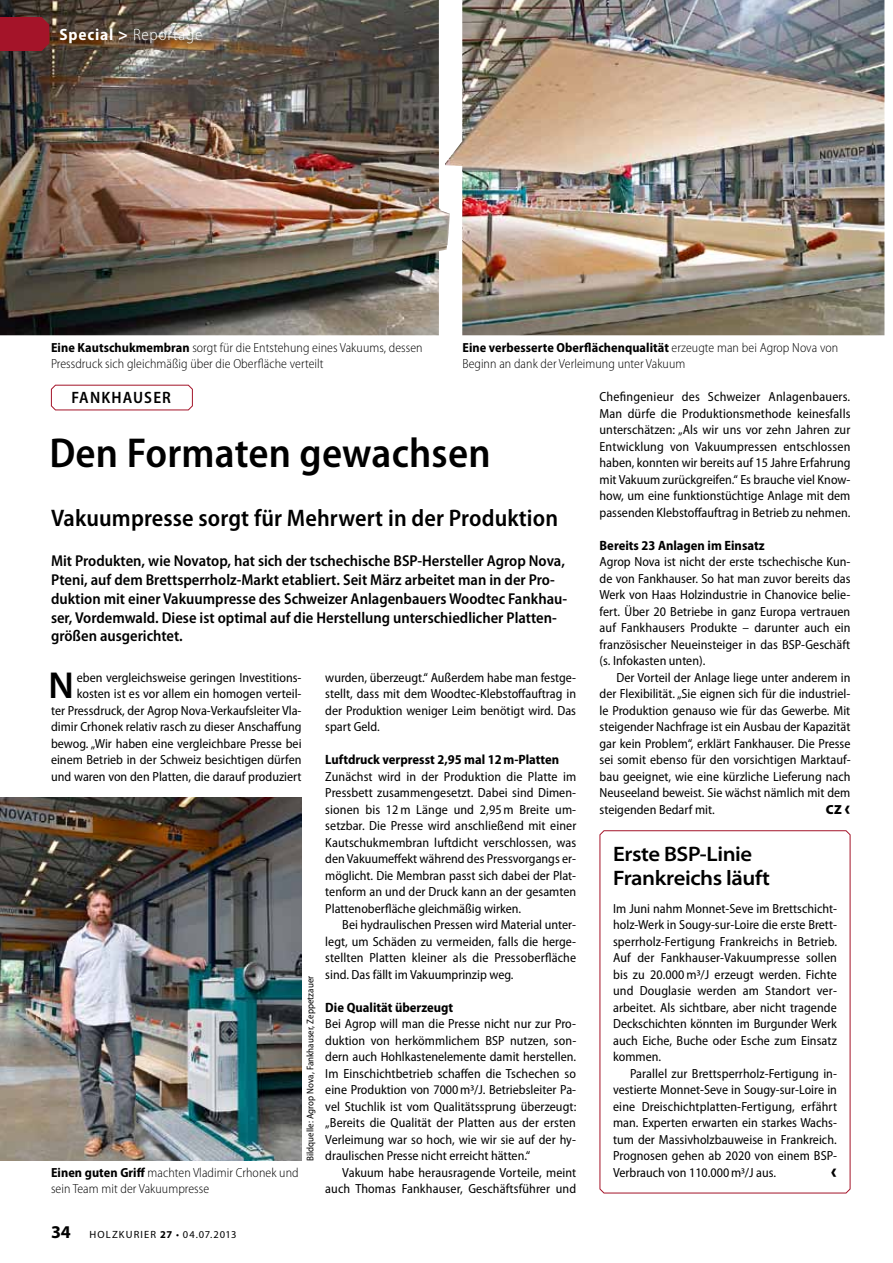
<style>
.page{position:relative;width:893px;height:1263px;background:#fff}
.page>*{position:absolute;margin:0;border:0;box-sizing:border-box;transform-origin:0 0}
.t1{font:600 semi-condensed 42px "Myriad Pro";letter-spacing:.005em;color:#000}
.t2{font:600 37.65px "Myriad Pro";color:#000}
.t3{font:600 semi-condensed 24px "Myriad Pro";letter-spacing:.005em;color:#000}
.t4{font:600 semi-expanded 21px/23.4px "Myriad Pro";letter-spacing:-.02em;color:#000}
.t5{font:900 semi-expanded 21px "Myriad Pro";color:#000}
.t6{font:300 semi-condensed 16.5px "Myriad Pro";letter-spacing:.05em;color:#fff}
.t7{font:600 semi-condensed 16.5px "Myriad Pro";color:#000}
.t8{font:600 semi-condensed 15.75px/18.8px "Myriad Pro";color:#000}
.t9{font:700 semi-condensed 13.5px "Myriad Pro";color:#000}
.t10{font:semi-condensed 13.2px/16.5px "Myriad Pro";color:#000;text-align:justify}
.t11{font:300 semi-condensed 13.2px/16.5px "Myriad Pro";letter-spacing:.005em;color:#000}
.t12{font:900 13.2px "Myriad Pro";color:#000}
.t13{font:10.5px "Myriad Pro";letter-spacing:.11em;color:#000}
.t14{font:semi-condensed 9.75px "Myriad Pro";letter-spacing:.005em;color:#000}
.s1{font-weight:700}
.s2{font-size:21px}
.s3{font-weight:700;font-size:18px}
</style>
<div class="page">
<svg style="left:51px;top:384px;width:142px;height:27px"></svg>
<svg style="left:599px;top:830px;width:252px;height:364px"></svg>
<img style="left:0;top:0;width:445px;height:335px">
<img style="left:445px;top:0;width:439px;height:335px">
<img style="left:0;top:797px;width:302px;height:363px">
<div style="left:0;top:17px;width:49px;height:34px;background:#a41429"></div>
<p class="t6" style="left:60px;top:26px;width:144px"><span class="s1">Special &gt;</span> Reportage</p>
<p class="t11" style="left:51px;top:339px;width:373px"><span class="s1">Eine Kautschukmembran</span> sorgt für die Entstehung eines Vakuums, dessen<br>Pressdruck sich gleichmäßig über die Oberfläche verteilt</p>
<p class="t11" style="left:462px;top:339px;width:377px"><span class="s1">Eine verbesserte Oberflächenqualität</span> erzeugte man bei Agrop Nova von<br>Beginn an dank der Verleimung unter Vakuum</p>
<p class="t10" style="left:600px;top:389px;width:253px">Chefingenieur des Schweizer Anlagenbauers.<br>Man dürfe die Produktionsmethode keinesfalls unterschätzen: „Als wir uns vor zehn Jahren zur Entwicklung von Vakuumpressen entschlossen haben, konnten wir bereits auf 15 Jahre Erfahrung mit Vakuum zurückgreifen.“ Es brauche viel Know&shy;how, um eine funktionstüchtige Anlage mit dem passenden Klebstoffauftrag in Betrieb zu nehmen.</p>
<p class="t9" style="left:600px;top:538px;width:167px">Bereits 23 Anlagen im Einsatz</p>
<p class="t10" style="left:600px;top:554px;width:253px">Agrop Nova ist nicht der erste tschechische Kun&shy;de von Fankhauser. So hat man zuvor bereits das Werk von Haas Holzindustrie in Chanovice belie&shy;fert. Über 20 Betriebe in ganz Europa vertrauen auf Fankhausers Produkte – darunter auch ein französischer Neueinsteiger in das BSP-Geschäft (s. Infokasten unten).</p>
<p class="t10" style="left:600px;top:669px;width:253px;text-indent:17px">Der Vorteil der Anlage liege unter anderem in der Flexibilität. „Sie eignen sich für die industriel&shy;le Produktion genauso wie für das Gewerbe. Mit steigender Nachfrage ist ein Ausbau der Kapazität gar kein Problem“, erklärt Fankhauser. Die Presse sei somit ebenso für den vorsichtigen Marktauf&shy;bau geeignet, wie eine kürzliche Lieferung nach Neuseeland beweist. Sie wächst nämlich mit dem steigenden Bedarf mit.</p>
<p class="t7" style="left:71px;top:389px;width:19px">Fankhauser</p>
<h1 class="t1" style="left:49px;top:430px;width:443px">Den Formaten gewachsen</h1>
<h3 class="t3" style="left:51px;top:505px;width:509px">Vakuumpresse sorgt für Mehrwert in der Produktion</h3>
<p class="t8" style="left:51px;top:552px;width:518px">Mit Produkten, wie Novatop, hat sich der tschechische BSP-Hersteller Agrop Nova, Pteni, auf dem Brettsperrholz-Markt etabliert. Seit März arbeitet man in der Pro&shy;duktion mit einer Vakuumpresse des Schweizer Anlagenbauers Woodtec Fankhau&shy;ser, Vordemwald. Diese ist optimal auf die Herstellung unterschiedlicher Platten&shy;größen ausgerichtet.</p>
<h2 class="t2" style="left:48px;top:665px;width:27px">N</h2>
<p class="t10" style="left:51px;top:669px;width:252px;text-align:right">eben vergleichsweise geringen Investitions&shy;kosten ist es vor allem ein homogen verteil-<br>ter Pressdruck, der Agrop Nova-Verkaufsleiter Vla&shy;dimir Crhonek relativ rasch zu dieser Anschaffung bewog. „Wir haben eine vergleichbare Presse bei einem Betrieb in der Schweiz besichtigen dürfen und waren von den Platten, die darauf produziert</p>
<p class="t10" style="left:325px;top:669px;width:252px">wurden, überzeugt.“ Außerdem habe man festge&shy;stellt, dass mit dem Woodtec-Klebstoffauftrag in der Produktion weniger Leim benötigt wird. Das spart Geld.</p>
<p class="t9" style="left:325px;top:752px;width:236px">Luftdruck verpresst 2,95 mal 12m-Platten</p>
<p class="t10" style="left:325px;top:768px;width:253px">Zunächst wird in der Produktion die Platte im Pressbett zusammengesetzt. Dabei sind Dimen&shy;sionen bis 12m Länge und 2,95m Breite um&shy;setzbar. Die Presse wird anschließend mit einer Kautschukmembran luftdicht verschlossen, was den Vakuumeffekt während des Pressvorgangs er&shy;möglicht. Die Membran passt sich dabei der Plat&shy;tenform an und der Druck kann an der gesamten Plattenoberfläche gleichmäßig wirken.</p>
<p class="t10" style="left:325px;top:917px;width:252px;text-indent:17px">Bei hydraulischen Pressen wird Material unter&shy;legt, um Schäden zu vermeiden, falls die herge&shy;stellten Platten kleiner als die Pressoberfläche sind. Das fällt im Vakuumprinzip weg.</p>
<p class="t9" style="left:325px;top:1000px;width:130px">Die Qualität überzeugt</p>
<p class="t10" style="left:325px;top:1016px;width:253px">Bei Agrop will man die Presse nicht nur zur Pro&shy;duktion von herkömmlichem BSP nutzen, son&shy;dern auch Hohlkastenelemente damit herstellen.<br>Im Einschichtbetrieb schaffen die Tschechen so eine Produktion von 7000m3/J. Betriebsleiter Pa&shy;vel Stuchlik ist vom Qualitätssprung überzeugt: „Bereits die Qualität der Platten aus der ersten Verleimung war so hoch, wie wir sie auf der hy&shy;draulischen Presse nicht erreicht hätten.“</p>
<p class="t10" style="left:325px;top:1164px;width:252px;text-align:right">Vakuum habe herausragende Vorteile, meint auch Thomas Fankhauser, Geschäftsführer und</p>
<p class="t12" style="left:826px;top:802px;width:26px">CZ<span class="s2">‹</span></p>
<h3 class="t4" style="left:613px;top:843px;width:158px">Erste BSP-Linie<br>Frankreichs läuft</h3>
<p class="t10" style="left:613px;top:900px;width:225px">Im Juni nahm Monnet-Seve im Brettschicht&shy;holz-Werk in Sougy-sur-Loire die erste Brett&shy;sperrholz-Fertigung Frankreichs in Betrieb.<br>Auf der Fankhauser-Vakuumpresse sollen bis zu 20.000m3/J erzeugt werden. Fichte und Douglasie werden am Standort ver&shy;arbeitet. Als sichtbare, aber nicht tragende Deckschichten könnten im Burgunder Werk auch Eiche, Buche oder Esche zum Einsatz kommen.</p>
<p class="t10" style="left:613px;top:1065px;width:226px;text-indent:17px">Parallel zur Brettsperrholz-Fertigung in&shy;vestierte Monnet-Seve in Sougy-sur-Loire in eine Dreischichtplatten-Fertigung, erfährt man. Experten erwarten ein starkes Wachs&shy;tum der Massivholzbauweise in Frankreich.<br>Prognosen gehen ab 2020 von einem BSP-Verbrauch von 110.000m3/J aus.</p>
<p class="t14" style="left:305px;top:1161px;width:187px;rotate:-90deg">Bildquelle: Agrop Nova, Fankhauser, Zeppetzauer</p>
<p class="t11" style="left:51px;top:1164px;width:249px"><span class="s1">Einen guten Griff</span> machten Vladimir Crhonek und sein Team mit der Vakuumpresse</p>
<h3 class="t5" style="left:831px;top:1159px;width:8px">‹</h3>
<p class="t13" style="left:51px;top:1229px;width:187px"><span class="s3">34</span> HOLZKURIER <span class="s1">27</span> • 04.07.2013</p>
</div>
